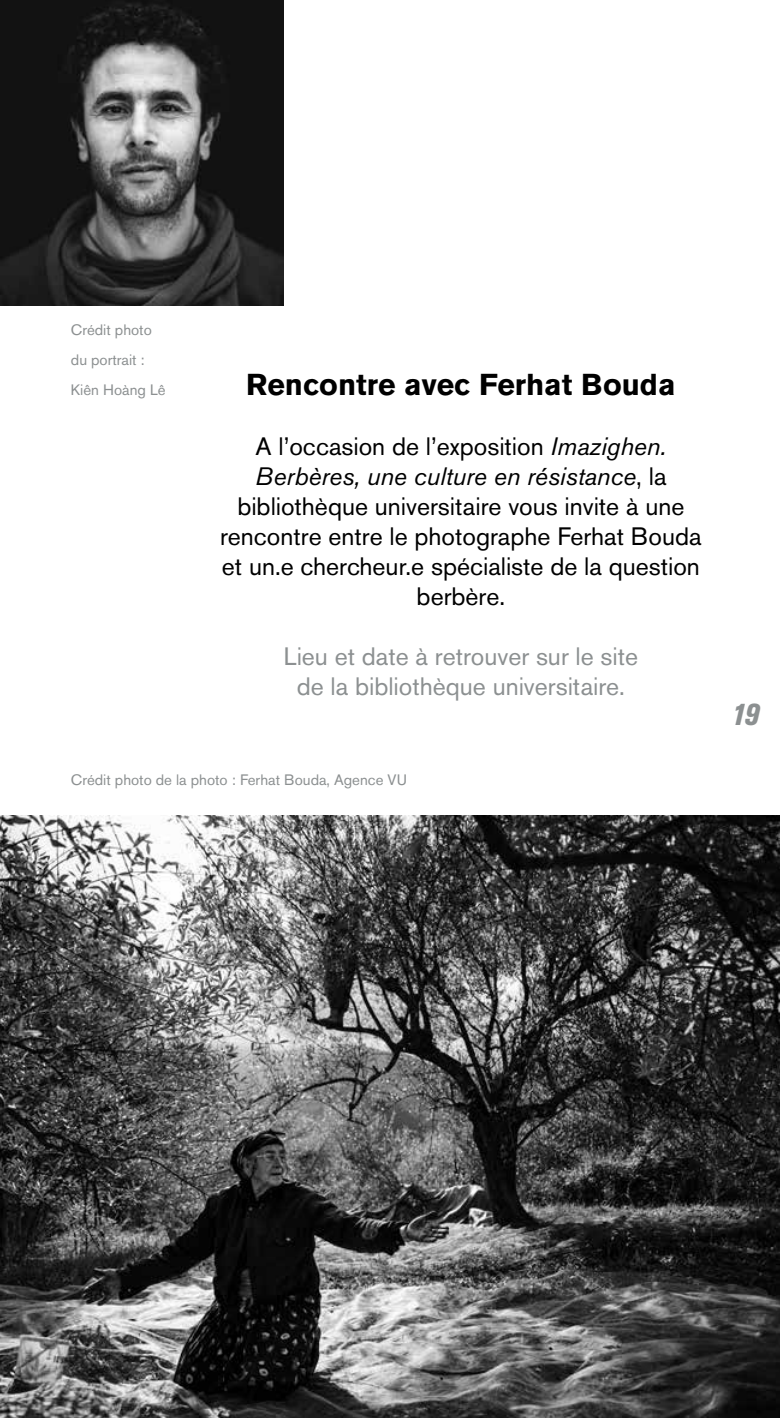
<style>
.page{position:relative;width:780px;height:1418px;background:#fff}
.page>*{position:absolute;margin:0;border:0;box-sizing:border-box;transform-origin:0 0}
.t1{font:700 30px "Akzidenz Grotesk Pro";color:#000}
.t2{font:italic 800 condensed 30px "Akzidenz Grotesk Pro";color:#8c9091}
.t3{font:25px/30px "Akzidenz Grotesk Pro";color:#000;text-align:center}
.t4{font:25px/30px "Akzidenz Grotesk Pro";color:#8c9091;text-align:center}
.t5{font:15px/30px "Akzidenz Grotesk Pro";color:#8c9091}
.s1{font-style:italic}
</style>
<div class="page">
<img style="left:0;top:815px;width:780px;height:602px">
<img style="left:0;top:0;width:283px;height:305px">
<p class="t5" style="left:71px;top:315px;width:96px">Crédit photo du portrait :<br>Kiên Hoàng Lê</p>
<p class="t1" style="left:246px;top:365px;width:431px">Rencontre avec Ferhat Bouda</p>
<p class="t3" style="left:220px;top:431px;width:483px">A l’occasion de l’exposition <span class="s1">Imazighen.<br>Berbères, une culture en résistance</span>, la bibliothèque universitaire vous invite à une rencontre entre le photographe Ferhat Bouda et un.e chercheur.e spécialiste de la question berbère.</p>
<p class="t4" style="left:284px;top:641px;width:356px">Lieu et date à retrouver sur le site de la bibliothèque universitaire.</p>
<p class="t5" style="left:71px;top:765px;width:337px">Crédit photo de la photo : Ferhat Bouda, Agence VU</p>
<p class="t2" style="left:729px;top:695px;width:31px">19</p>
</div>
